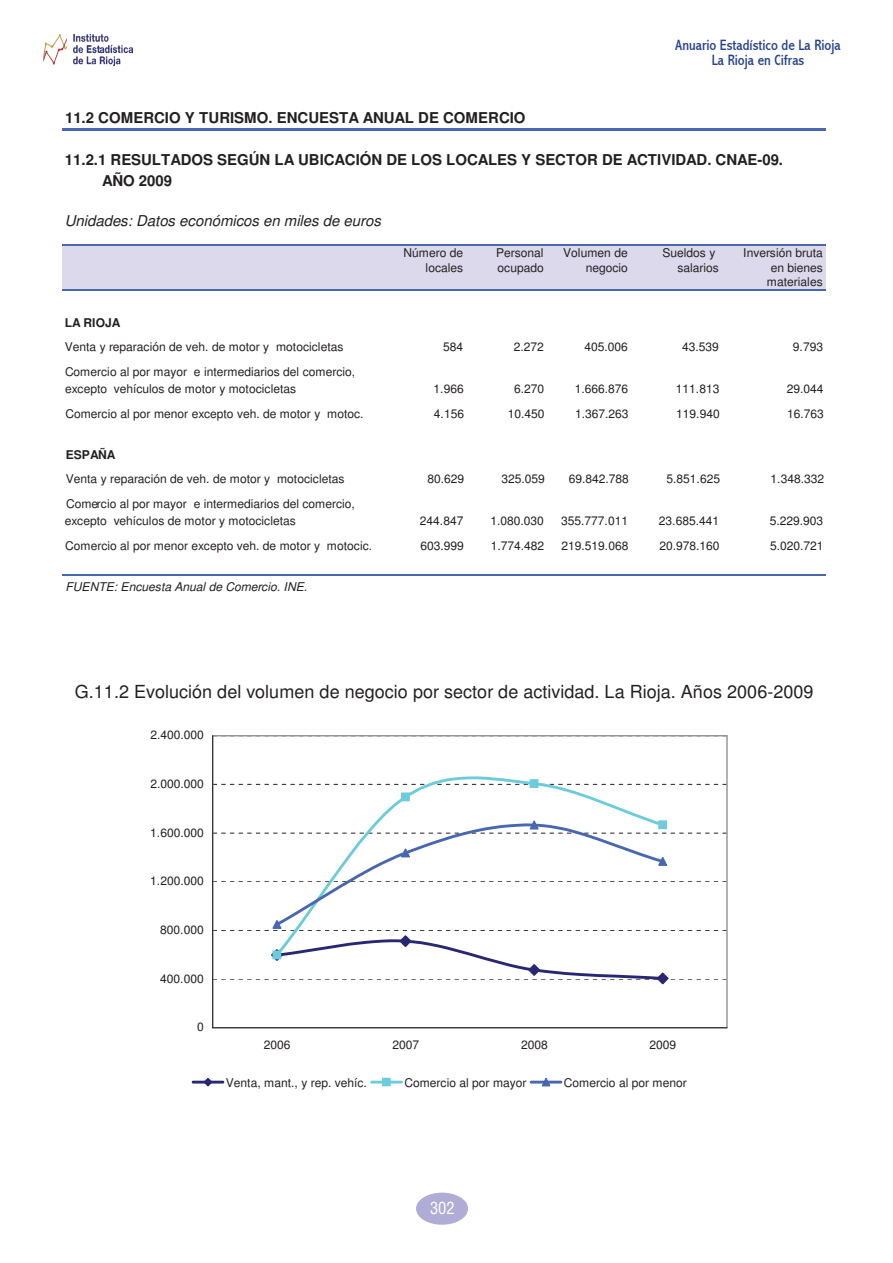
<style>
.page{position:relative;width:893px;height:1263px;background:#fff}
.page>*{position:absolute;margin:0;border:0;box-sizing:border-box;transform-origin:0 0}
.t1{font:18px "Helvetica";letter-spacing:.005em;color:#231f20}
.t2{font:16.5px "Switzerland Condensed";color:#fff}
.t3{font:700 15px/20.4px "Helvetica";color:#231f20}
.t4{font:condensed 15px/15px "Abadi";color:#24418f;text-align:center}
.t5{font:italic 15px "Helvetica";color:#231f20}
.t6{font:12px/17.4px "Helvetica";letter-spacing:-.005em;color:#231f20}
.t7{font:italic 12px "Helvetica";letter-spacing:-.005em;color:#231f20}
.t8{font:700 12px "Helvetica";color:#231f20}
</style>
<div class="page">
<div style="left:416px;top:1192px;width:52px;height:33px;background:#afacd5;border-radius:50%"></div>
<img style="left:43px;top:33px;width:90px;height:33px">
<div style="left:62px;top:245px;width:659px;height:30px;background:#dcd9ec"></div>
<div style="left:721px;top:245px;width:104px;height:30px;background:#dcd9ec"></div>
<div style="left:62px;top:275px;width:763px;height:15px;background:#dcd9ec"></div>
<hr style="left:62px;top:128px;width:763px;height:3px;background:#4867b1">
<hr style="left:62px;top:244px;width:763px;height:2px;background:#4867b1">
<hr style="left:62px;top:289px;width:763px;height:2px;background:#4867b1">
<hr style="left:62px;top:574px;width:763px;height:1px;background:#4867b1">
<hr style="left:212px;top:736px;width:1px;height:292px;background:#231f20">
<hr style="left:213px;top:1027px;width:514px;height:1px;background:#231f20">
<svg style="left:213px;top:775px;width:514px;height:211px"></svg>
<hr style="left:193px;top:1081px;width:30px;height:2px;background:#282772">
<svg style="left:202px;top:1077px;width:12px;height:10px"></svg>
<hr style="left:372px;top:1081px;width:29px;height:2px;background:#6dccdc">
<div style="left:383px;top:1078px;width:7px;height:7px;background:#6dccdc"></div>
<div style="left:382px;top:1078px;width:9px;height:8px;border:1px solid #6dccdc"></div>
<hr style="left:531px;top:1081px;width:30px;height:2px;background:#4867b1">
<svg style="left:540px;top:1078px;width:12px;height:9px"></svg>
<p class="t4" style="left:675px;top:37px;width:167px">Anuario Estadístico de La Rioja<br>La Rioja en Cifras</p>
<p class="t3" style="left:65px;top:108px;width:462px">11.2 COMERCIO Y TURISMO. ENCUESTA ANUAL DE COMERCIO</p>
<p class="t3" style="left:102px;top:150px;width:682px;text-indent:-37px">11.2.1 RESULTADOS SEGÚN LA UBICACIÓN DE LOS LOCALES Y SECTOR DE ACTIVIDAD. CNAE-09.<br>AÑO 2009</p>
<p class="t5" style="left:65px;top:212px;width:318px">Unidades: Datos económicos en miles de euros</p>
<p class="t6" style="left:403px;top:244px;width:61px">Número de</p>
<p class="t6" style="left:496px;top:244px;width:49px">Personal</p>
<p class="t6" style="left:563px;top:244px;width:66px">Volumen de</p>
<p class="t6" style="left:662px;top:244px;width:55px">Sueldos y</p>
<p class="t6" style="left:743px;top:244px;width:81px">Inversión bruta</p>
<p class="t6" style="left:426px;top:259px;width:39px">locales</p>
<p class="t6" style="left:498px;top:259px;width:48px">ocupado</p>
<p class="t6" style="left:586px;top:259px;width:44px">negocio</p>
<p class="t6" style="left:677px;top:259px;width:43px">salarios</p>
<p class="t6" style="left:767px;top:260px;width:57px;line-height:14.2px;text-align:center">en bienes materiales</p>
<p class="t8" style="left:65px;top:315px;width:57px">LA RIOJA</p>
<p class="t6" style="left:65px;top:338px;width:280px">Venta y reparación de veh. de motor y motocicletas</p>
<p class="t6" style="left:443px;top:338px;width:22px">584</p>
<p class="t6" style="left:514px;top:338px;width:32px">2.272</p>
<p class="t6" style="left:584px;top:338px;width:45px">405.006</p>
<p class="t6" style="left:682px;top:338px;width:38px">43.539</p>
<p class="t6" style="left:793px;top:338px;width:32px">9.793</p>
<p class="t6" style="left:65px;top:363px;width:292px">Comercio al por mayor e intermediarios del comercio, excepto vehículos de motor y motocicletas</p>
<p class="t6" style="left:434px;top:381px;width:32px">1.966</p>
<p class="t6" style="left:514px;top:381px;width:32px">6.270</p>
<p class="t6" style="left:575px;top:381px;width:55px">1.666.876</p>
<p class="t6" style="left:676px;top:381px;width:45px">111.813</p>
<p class="t6" style="left:787px;top:381px;width:38px">29.044</p>
<p class="t6" style="left:65px;top:405px;width:300px">Comercio al por menor excepto veh. de motor y motoc.</p>
<p class="t6" style="left:434px;top:405px;width:32px">4.156</p>
<p class="t6" style="left:508px;top:405px;width:38px">10.450</p>
<p class="t6" style="left:575px;top:405px;width:55px">1.367.263</p>
<p class="t6" style="left:676px;top:405px;width:45px">119.940</p>
<p class="t6" style="left:787px;top:405px;width:38px">16.763</p>
<p class="t8" style="left:66px;top:447px;width:51px">ESPAÑA</p>
<p class="t6" style="left:66px;top:471px;width:280px">Venta y reparación de veh. de motor y motocicletas</p>
<p class="t6" style="left:428px;top:471px;width:38px">80.629</p>
<p class="t6" style="left:501px;top:471px;width:45px">325.059</p>
<p class="t6" style="left:569px;top:471px;width:62px">69.842.788</p>
<p class="t6" style="left:666px;top:471px;width:55px">5.851.625</p>
<p class="t6" style="left:771px;top:471px;width:55px">1.348.332</p>
<p class="t6" style="left:65px;top:495px;width:292px">Comercio al por mayor e intermediarios del comercio, excepto vehículos de motor y motocicletas</p>
<p class="t6" style="left:420px;top:513px;width:45px">244.847</p>
<p class="t6" style="left:490px;top:513px;width:55px">1.080.030</p>
<p class="t6" style="left:561px;top:513px;width:68px">355.777.011</p>
<p class="t6" style="left:659px;top:513px;width:62px">23.685.441</p>
<p class="t6" style="left:770px;top:513px;width:55px">5.229.903</p>
<p class="t6" style="left:65px;top:537px;width:309px">Comercio al por menor excepto veh. de motor y motocic.</p>
<p class="t6" style="left:420px;top:537px;width:45px">603.999</p>
<p class="t6" style="left:491px;top:537px;width:55px">1.774.482</p>
<p class="t6" style="left:562px;top:537px;width:68px">219.519.068</p>
<p class="t6" style="left:659px;top:537px;width:62px">20.978.160</p>
<p class="t6" style="left:770px;top:537px;width:55px">5.020.721</p>
<p class="t7" style="left:66px;top:579px;width:243px">FUENTE: Encuesta Anual de Comercio. INE.</p>
<h1 class="t1" style="left:75px;top:681px;width:740px">G.11.2 Evolución del volumen de negocio por sector de actividad. La Rioja. Años 2006-2009</h1>
<p class="t6" style="left:150px;top:727px;width:55px">2.400.000</p>
<p class="t6" style="left:150px;top:775px;width:55px">2.000.000</p>
<p class="t6" style="left:150px;top:824px;width:55px">1.600.000</p>
<p class="t6" style="left:150px;top:873px;width:55px">1.200.000</p>
<p class="t6" style="left:160px;top:921px;width:45px">800.000</p>
<p class="t6" style="left:160px;top:970px;width:45px">400.000</p>
<p class="t6" style="left:197px;top:1019px;width:8px">0</p>
<p class="t6" style="left:264px;top:1036px;width:28px">2006</p>
<p class="t6" style="left:392px;top:1036px;width:28px">2007</p>
<p class="t6" style="left:521px;top:1036px;width:28px">2008</p>
<p class="t6" style="left:650px;top:1036px;width:28px">2009</p>
<p class="t6" style="left:226px;top:1074px;width:143px">Venta, mant., y rep. vehíc.</p>
<p class="t6" style="left:404px;top:1074px;width:124px">Comercio al por mayor</p>
<p class="t6" style="left:564px;top:1074px;width:124px">Comercio al por menor</p>
<h2 class="t2" style="left:430px;top:1198px;width:26px">302</h2>
</div>
